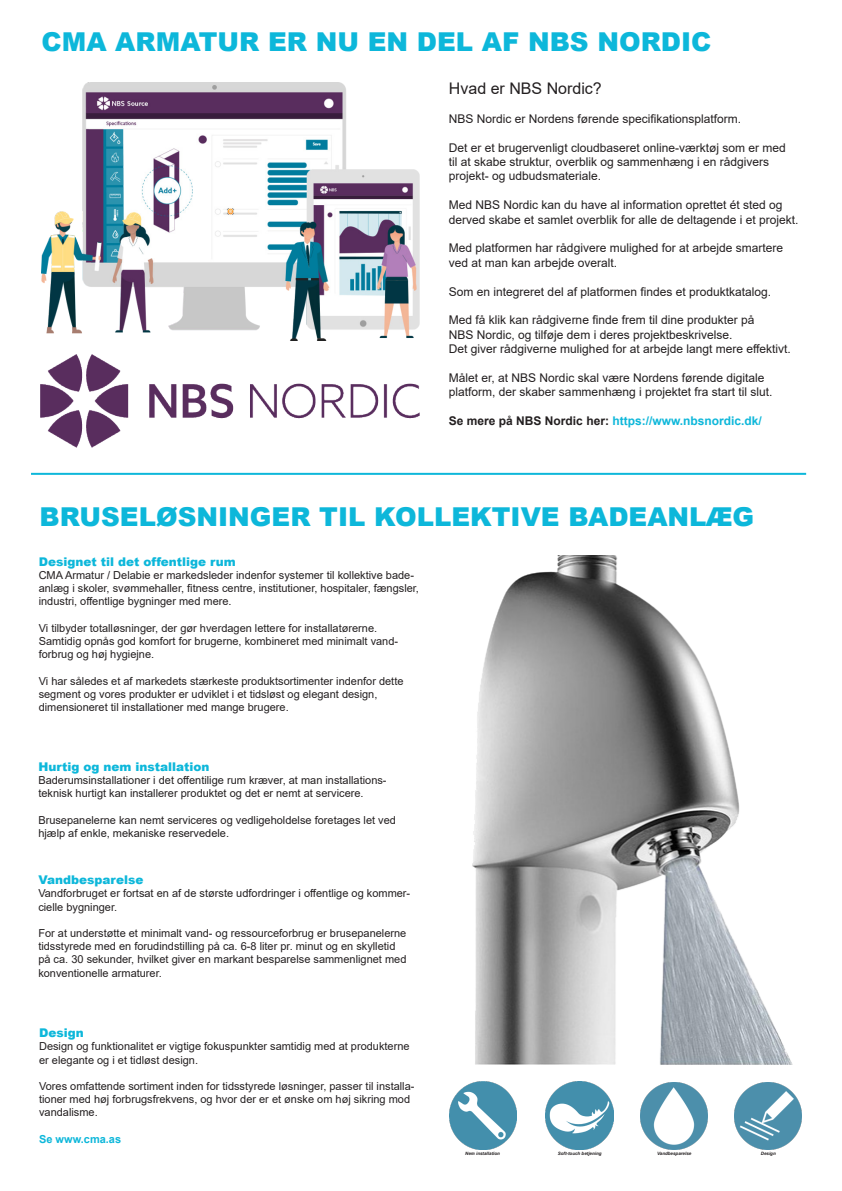
<style>
.page{position:relative;width:842px;height:1191px;background:#fff}
.page>*{position:absolute;margin:0;border:0;box-sizing:border-box;transform-origin:0 0}
.t1{font:900 26px "Arial";color:#0db7da}
.t2{font:16px "Arial";color:#231f20}
.t3{font:12px/14.4px "Arial";color:#231f20}
.t4{font:900 12px "Arial";color:#0db7da}
.t5{font:700 12px "Arial";color:#0db7da}
.t6{font:11px/13.2px "Arial";color:#231f20}
.t7{font:700 11px "Arial";color:#0db7da}
.t8{font:italic 700 4.5px "Arial";color:#231f20}
.s1{color:#231f20}
</style>
<div class="page">
<hr style="left:31px;top:473px;width:775px;height:2px;background:#0db7da">
<img style="left:41px;top:354px;width:379px;height:93px">
<img style="left:42px;top:82px;width:378px;height:258px">
<img style="left:472px;top:556px;width:320px;height:508px">
<img style="left:735px;top:1082px;width:66px;height:67px">
<img style="left:641px;top:1082px;width:66px;height:67px">
<img style="left:449px;top:1081px;width:68px;height:68px">
<img style="left:546px;top:1081px;width:67px;height:68px">
<p class="t1" style="left:42px;top:23px;width:671px">CMA ARMATUR ER NU EN DEL AF NBS NORDIC</p>
<p class="t2" style="left:449px;top:77px;width:154px">Hvad er NBS Nordic?</p>
<p class="t3" style="left:449px;top:111px;width:294px">NBS Nordic er Nordens førende specifikationsplatform.</p>
<p class="t3" style="left:449px;top:140px;width:338px">Det er et brugervenligt cloudbaseret online-værktøj som er med</p>
<p class="t3" style="left:449px;top:154px;width:322px">til at skabe struktur, overblik og sammenhæng i en rådgivers</p>
<p class="t3" style="left:449px;top:169px;width:154px">projekt- og udbudsmateriale.</p>
<p class="t3" style="left:449px;top:198px;width:351px">Med NBS Nordic kan du have al information oprettet ét sted og derved skabe et samlet overblik for alle de deltagende i et projekt.</p>
<p class="t3" style="left:449px;top:241px;width:336px">Med platformen har rådgivere mulighed for at arbejde smartere ved at man kan arbejde overalt.</p>
<p class="t3" style="left:449px;top:284px;width:324px">Som en integreret del af platformen findes et produktkatalog.</p>
<p class="t3" style="left:449px;top:313px;width:307px">Med få klik kan rådgiverne finde frem til dine produkter på</p>
<p class="t3" style="left:449px;top:327px;width:285px">NBS Nordic, og tilføje dem i deres projektbeskrivelse.</p>
<p class="t3" style="left:449px;top:342px;width:343px">Det giver rådgiverne mulighed for at arbejde langt mere effektivt.</p>
<p class="t3" style="left:449px;top:370px;width:317px">Målet er, at NBS Nordic skal være Nordens førende digitale</p>
<p class="t3" style="left:449px;top:385px;width:325px">platform, der skaber sammenhæng i projektet fra start til slut.</p>
<p class="t5" style="left:449px;top:412px;width:314px"><span class="s1">Se mere på NBS Nordic her:</span> https://www.nbsnordic.dk/</p>
<p class="t1" style="left:40px;top:498px;width:716px">BRUSELØSNINGER TIL KOLLEKTIVE BADEANLÆG</p>
<p class="t4" style="left:39px;top:553px;width:199px">Designet til det offentlige rum</p>
<p class="t6" style="left:39px;top:568px;width:382px">CMA Armatur / Delabie er markedsleder indenfor systemer til kollektive bade&shy;anlæg i skoler, svømmehaller, fitness centre, institutioner, hospitaler, fængsler, industri, offentlige bygninger med mere.</p>
<p class="t6" style="left:39px;top:621px;width:340px">Vi tilbyder totalløsninger, der gør hverdagen lettere for installatørerne.</p>
<p class="t6" style="left:39px;top:634px;width:361px">Samtidig opnås god komfort for brugerne, kombineret med minimalt vand-</p>
<p class="t6" style="left:39px;top:648px;width:117px">forbrug og høj hygiejne.</p>
<p class="t6" style="left:39px;top:674px;width:366px">Vi har således et af markedets stærkeste produktsortimenter indenfor dette segment og vores produkter er udviklet i et tidsløst og elegant design,</p>
<p class="t6" style="left:39px;top:700px;width:252px">dimensioneret til installationer med mange brugere.</p>
<p class="t4" style="left:38px;top:758px;width:173px">Hurtig og nem installation</p>
<p class="t6" style="left:38px;top:773px;width:350px">Baderumsinstallationer i det offentilige rum kræver, at man installations-</p>
<p class="t6" style="left:38px;top:786px;width:327px">teknisk hurtigt kan installerer produktet og det er nemt at servicere.</p>
<p class="t6" style="left:38px;top:813px;width:359px">Brusepanelerne kan nemt serviceres og vedligeholdelse foretages let ved hjælp af enkle, mekaniske reservedele.</p>
<p class="t4" style="left:38px;top:871px;width:107px">Vandbesparelse</p>
<p class="t6" style="left:38px;top:887px;width:373px">Vandforbruget er fortsat en af de største udfordringer i offentlige og kommer&shy;cielle bygninger.</p>
<p class="t6" style="left:38px;top:926px;width:370px">For at understøtte et minimalt vand- og ressourceforbrug er brusepanelerne tidsstyrede med en forudindstilling på ca. 6-8 liter pr. minut og en skylletid på ca. 30 sekunder, hvilket giver en markant besparelse sammenlignet med konventionelle armaturer.</p>
<p class="t4" style="left:39px;top:1024px;width:46px">Design</p>
<p class="t6" style="left:39px;top:1040px;width:372px">Design og funktionalitet er vigtige fokuspunkter samtidig med at produkterne er elegante og i et tidløst design.</p>
<p class="t6" style="left:39px;top:1079px;width:377px">Vores omfattende sortiment inden for tidsstyrede løsninger, passer til installa-</p>
<p class="t6" style="left:39px;top:1092px;width:373px">tioner med høj forbrugsfrekvens, og hvor der er et ønske om høj sikring mod vandalisme.</p>
<p class="t7" style="left:39px;top:1131px;width:84px">Se www.cma.as</p>
<p class="t8" style="left:465px;top:1150px;width:36px">Nem installation</p>
<p class="t8" style="left:558px;top:1150px;width:45px">Soft-touch betjening</p>
<p class="t8" style="left:657px;top:1150px;width:36px">Vandbesparelse</p>
<p class="t8" style="left:761px;top:1150px;width:17px">Design</p>
</div>
